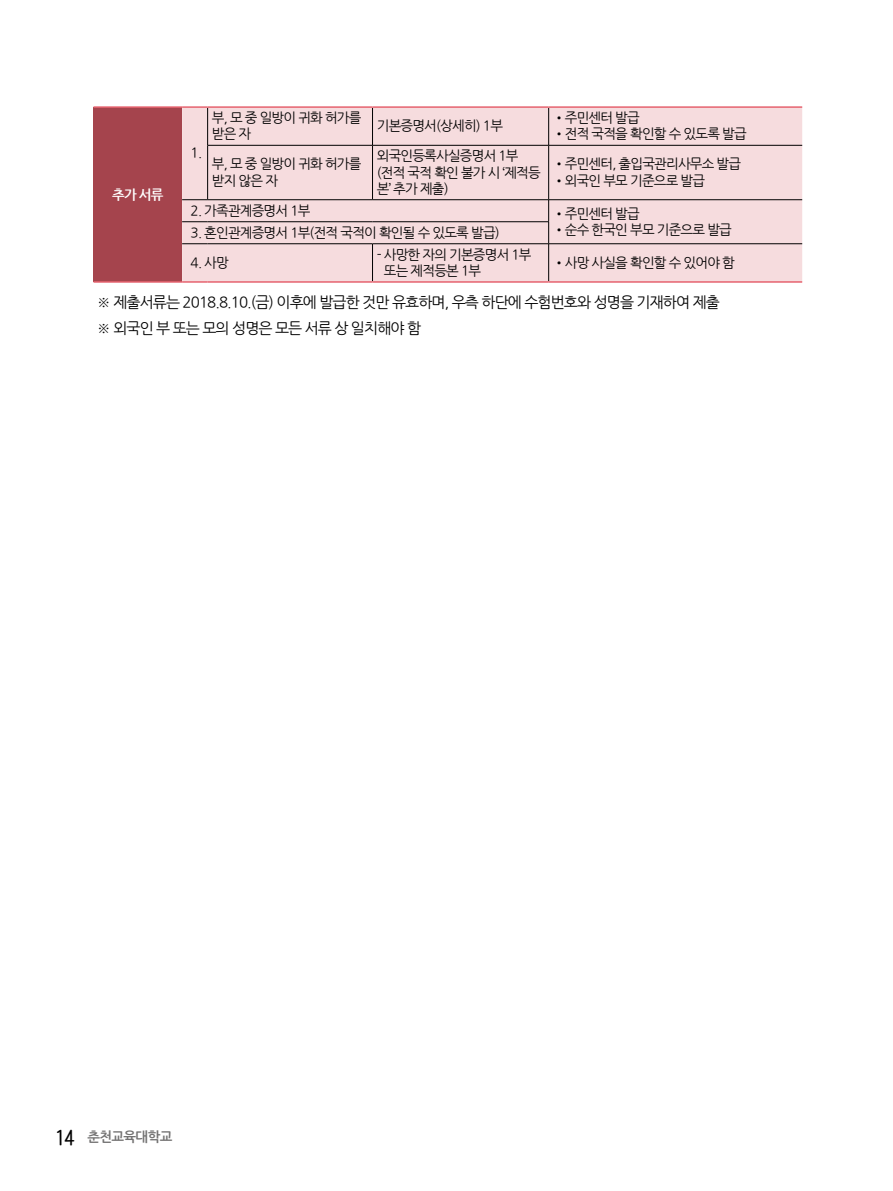
<style>
.page{position:relative;width:893px;height:1191px;background:#fff}
.page>*{position:absolute;margin:0;border:0;box-sizing:border-box;transform-origin:0 0}
.t1{font:15px/25.5px "Nanum Gothic";letter-spacing:-.06em;color:#000}
.t2{font:13.5px/16.2px "Nanum Gothic";letter-spacing:-.06em;color:#000}
.t3{font:13.5px "Nanum Gothic OTF Bold";letter-spacing:-.05em;color:#727171}
.t4{font:700 13.5px "Nanum Gothic";color:#fff}
.s1{font-family:"Nanum Barunpen";font-weight:700;font-size:19.5px;color:#000}
</style>
<div class="page">
<div style="left:94px;top:107px;width:88px;height:175px;background:#a5444d"></div>
<div style="left:182px;top:108px;width:620px;height:173px;background:#f6dcde"></div>
<hr style="left:207px;top:108px;width:1px;height:37px;background:#000">
<hr style="left:372px;top:108px;width:1px;height:37px;background:#000">
<hr style="left:548px;top:108px;width:1px;height:37px;background:#000">
<hr style="left:207px;top:145px;width:165px;height:1px;background:#000">
<hr style="left:207px;top:145px;width:1px;height:54px;background:#000">
<hr style="left:372px;top:145px;width:177px;height:1px;background:#000">
<hr style="left:372px;top:145px;width:1px;height:54px;background:#000">
<hr style="left:549px;top:145px;width:253px;height:1px;background:#000">
<hr style="left:548px;top:145px;width:1px;height:54px;background:#000">
<svg style="left:182px;top:199px;width:26px;height:1px"></svg>
<hr style="left:208px;top:199px;width:164px;height:1px;background:#000">
<hr style="left:372px;top:199px;width:177px;height:1px;background:#000">
<hr style="left:549px;top:199px;width:253px;height:1px;background:#000">
<svg style="left:182px;top:221px;width:26px;height:1px"></svg>
<hr style="left:208px;top:221px;width:164px;height:1px;background:#000">
<hr style="left:372px;top:221px;width:177px;height:1px;background:#000">
<svg style="left:548px;top:200px;width:1px;height:43px"></svg>
<svg style="left:182px;top:243px;width:26px;height:1px"></svg>
<hr style="left:208px;top:243px;width:164px;height:1px;background:#000">
<hr style="left:372px;top:243px;width:177px;height:1px;background:#000">
<hr style="left:372px;top:244px;width:1px;height:37px;background:#000">
<hr style="left:549px;top:243px;width:253px;height:1px;background:#000">
<hr style="left:548px;top:244px;width:1px;height:37px;background:#000">
<hr style="left:94px;top:106px;width:88px;height:2px;background:#e6636f">
<hr style="left:94px;top:281px;width:88px;height:2px;background:#e6636f">
<hr style="left:182px;top:106px;width:26px;height:2px;background:#e6636f">
<hr style="left:208px;top:106px;width:164px;height:2px;background:#e6636f">
<hr style="left:372px;top:106px;width:177px;height:2px;background:#e6636f">
<hr style="left:549px;top:106px;width:253px;height:2px;background:#e6636f">
<hr style="left:182px;top:281px;width:26px;height:2px;background:#e6636f">
<hr style="left:208px;top:281px;width:164px;height:2px;background:#e6636f">
<hr style="left:372px;top:281px;width:177px;height:2px;background:#e6636f">
<hr style="left:549px;top:281px;width:253px;height:2px;background:#e6636f">
<p class="t4" style="left:112px;top:188px;width:53px">추가 서류</p>
<p class="t2" style="left:191px;top:145px;width:13px">1.</p>
<p class="t2" style="left:212px;top:110px;width:151px">부, 모 중 일방이 귀화 허가를 받은 자</p>
<p class="t2" style="left:377px;top:118px;width:128px">기본증명서(상세히) 1부</p>
<p class="t2" style="left:553px;top:110px;width:88px">•주민센터 발급</p>
<p class="t2" style="left:553px;top:126px;width:195px">•전적 국적을 확인할 수 있도록 발급</p>
<p class="t2" style="left:212px;top:156px;width:151px">부, 모 중 일방이 귀화 허가를 받지 않은 자</p>
<p class="t2" style="left:377px;top:148px;width:165px">외국인등록사실증명서 1부 (전적 국적 확인 불가 시 ‘제적등 본’ 추가 제출)</p>
<p class="t2" style="left:553px;top:156px;width:190px">•주민센터, 출입국관리사무소 발급</p>
<p class="t2" style="left:553px;top:172px;width:154px">•외국인 부모 기준으로 발급</p>
<p class="t2" style="left:191px;top:203px;width:121px">2. 가족관계증명서 1부</p>
<p class="t2" style="left:553px;top:205px;width:88px">•주민센터 발급</p>
<p class="t2" style="left:191px;top:225px;width:311px">3. 혼인관계증명서 1부(전적 국적이 확인될 수 있도록 발급)</p>
<p class="t2" style="left:553px;top:222px;width:181px">•순수 한국인 부모 기준으로 발급</p>
<p class="t2" style="left:191px;top:255px;width:40px">4. 사망</p>
<p class="t2" style="left:384px;top:247px;width:149px;text-indent:-7px">- 사망한 자의 기본증명서 1부 또는 제적등본 1부</p>
<p class="t2" style="left:553px;top:255px;width:183px">•사망 사실을 확인할 수 있어야 함</p>
<p class="t1" style="left:97px;top:290px;width:625px">※ 제출서류는 2018.8.10.(금) 이후에 발급한 것만 유효하며, 우측 하단에 수험번호와 성명을 기재하여 제출 ※ 외국인 부 또는 모의 성명은 모든 서류 상 일치해야 함</p>
<p class="t3" style="left:57px;top:1129px;width:117px"><span class="s1">14</span> 춘천교육대학교</p>
</div>
